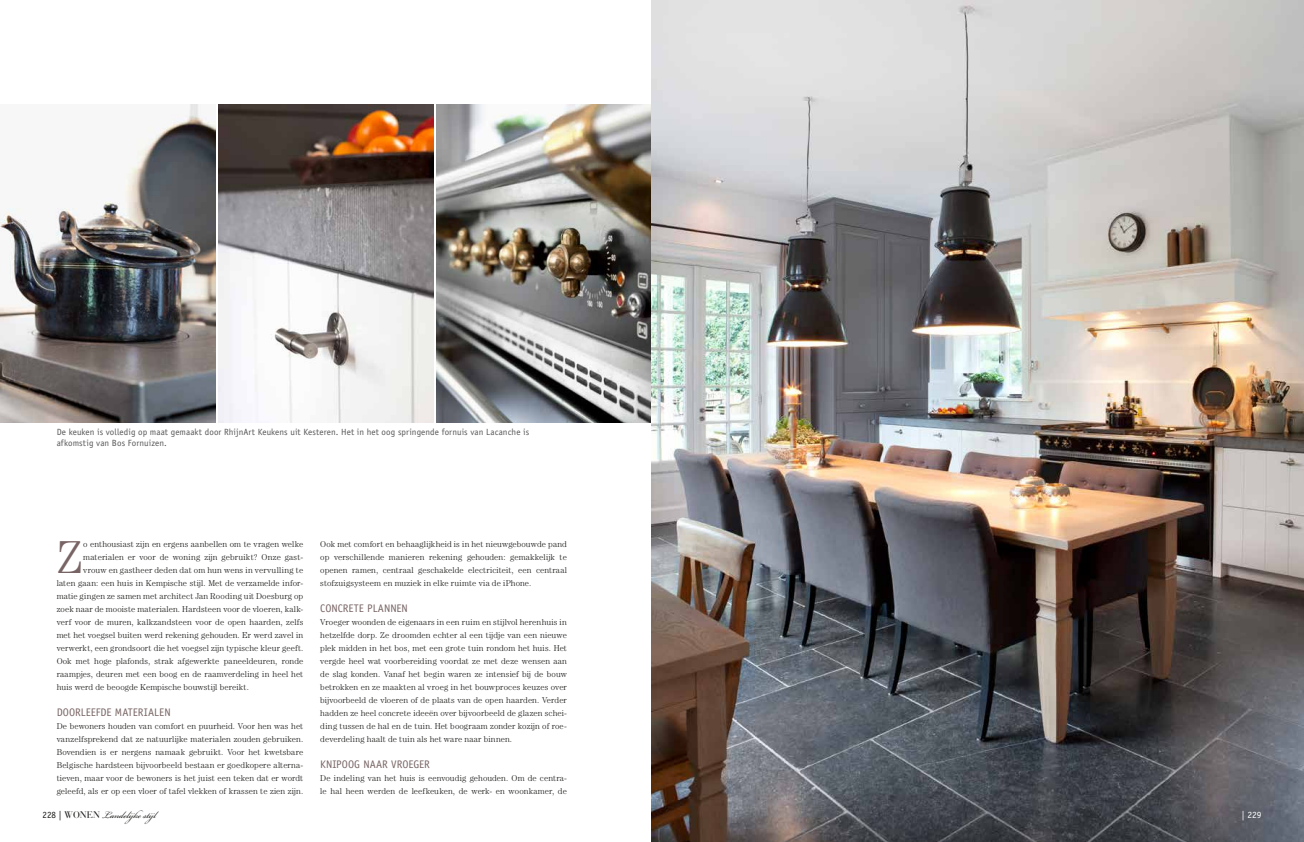
<style>
.page{position:relative;width:1304px;height:842px;background:#fff}
.page>*{position:absolute;margin:0;border:0;box-sizing:border-box;transform-origin:0 0}
.t1{font:300 46.3px "Century Std";color:#786464}
.t2{font:15px "Bickham Script Pro";color:#1a1a18;scale:.95 1}
.t3{font:11px "Officina Sans Std";color:#786464}
.t4{font:9.5px "Officina Sans Std";color:#fff;scale:.95 1}
.t5{font:9px/11px "Officina Sans Std";letter-spacing:.01em;color:#565656}
.t6{font:300 8.5px/13px "Century Std";letter-spacing:.005em;color:#1a1a18;text-align:justify}
.s1{font-family:"Officina Sans Std";font-size:9.5px}
.s2{font-family:"Bauer Bodoni";font-size:9.5px}
</style>
<div class="page">
<img style="left:218px;top:105px;width:216px;height:317px">
<img style="left:0;top:105px;width:215px;height:317px">
<img style="left:437px;top:105px;width:215px;height:317px">
<img style="left:652px;top:0;width:652px;height:842px">
<p class="t5" style="left:57px;top:426px;width:474px">De keuken is volledig op maat gemaakt door RhijnArt Keukens uit Kesteren. Het in het oog springende fornuis van Lacanche is afkomstig van Bos Fornuizen.</p>
<h1 class="t1" style="left:57px;top:530px;width:28px">Z</h1>
<p class="t6" style="left:83px;top:537px;width:222px">o enthousiast zijn en ergens aanbellen om te vragen welke</p>
<p class="t6" style="left:83px;top:550px;width:222px">materialen er voor de woning zijn gebruikt? Onze gast-</p>
<p class="t6" style="left:83px;top:563px;width:222px">vrouw en gastheer deden dat om hun wens in vervulling te</p>
<p class="t6" style="left:57px;top:576px;width:248px">laten gaan: een huis in Kempische stijl. Met de verzamelde infor-</p>
<p class="t6" style="left:57px;top:589px;width:248px">matie gingen ze samen met architect Jan Rooding uit Doesburg op</p>
<p class="t6" style="left:57px;top:602px;width:248px">zoek naar de mooiste materialen. Hardsteen voor de vloeren, kalk-</p>
<p class="t6" style="left:57px;top:615px;width:248px">verf voor de muren, kalkzandsteen voor de open haarden, zelfs</p>
<p class="t6" style="left:57px;top:628px;width:248px">met het voegsel buiten werd rekening gehouden. Er werd zavel in</p>
<p class="t6" style="left:57px;top:641px;width:248px">verwerkt, een grondsoort die het voegsel zijn typische kleur geeft.</p>
<p class="t6" style="left:57px;top:654px;width:248px">Ook met hoge plafonds, strak afgewerkte paneeldeuren, ronde</p>
<p class="t6" style="left:57px;top:667px;width:248px">raampjes, deuren met een boog en de raamverdeling in heel het</p>
<p class="t6" style="left:57px;top:680px;width:194px">huis werd de beoogde Kempische bouwstijl bereikt.</p>
<p class="t3" style="left:57px;top:706px;width:115px">Doorleefde materialen</p>
<p class="t6" style="left:57px;top:719px;width:248px">De bewoners houden van comfort en puurheid. Voor hen was het vanzelfsprekend dat ze natuurlijke materialen zouden gebruiken.<br>Bovendien is er nergens namaak gebruikt. Voor het kwetsbare Belgische hardsteen bijvoorbeeld bestaan er goedkopere alterna&shy;tieven, maar voor de bewoners is het juist een teken dat er wordt geleefd, als er op een vloer of tafel vlekken of krassen te zien zijn.</p>
<p class="t6" style="left:320px;top:537px;width:248px">Ook met comfort en behaaglijkheid is in het nieuwgebouwde pand op verschillende manieren rekening gehouden: gemakkelijk te openen ramen, centraal geschakelde electriciteit, een centraal stofzuigsysteem en muziek in elke ruimte via de iPhone.</p>
<p class="t3" style="left:320px;top:602px;width:89px">Concrete plannen</p>
<p class="t6" style="left:320px;top:615px;width:248px">Vroeger woonden de eigenaars in een ruim en stijlvol herenhuis in hetzelfde dorp. Ze droomden echter al een tijdje van een nieuwe plek midden in het bos, met een grote tuin rondom het huis. Het vergde heel wat voorbereiding voordat ze met deze wensen aan de slag konden. Vanaf het begin waren ze intensief bij de bouw betrokken en ze maakten al vroeg in het bouwproces keuzes over bijvoorbeeld de vloeren of de plaats van de open haarden. Verder hadden ze heel concrete ideeën over bijvoorbeeld de glazen schei&shy;ding tussen de hal en de tuin. Het boograam zonder kozijn of roe&shy;deverdeling haalt de tuin als het ware naar binnen.</p>
<p class="t3" style="left:320px;top:758px;width:111px">Knipoog naar vroeger</p>
<p class="t6" style="left:320px;top:771px;width:248px">De indeling van het huis is eenvoudig gehouden. Om de centra&shy;le hal heen werden de leefkeuken, de werk- en woonkamer, de</p>
<h2 class="t2" style="left:43px;top:804px;width:127px"><span class="s1">228 |</span> <span class="s2">WONEN</span> Landelijke stijl</h2>
<p class="t4" style="left:1242px;top:809px;width:22px">| 229</p>
</div>
